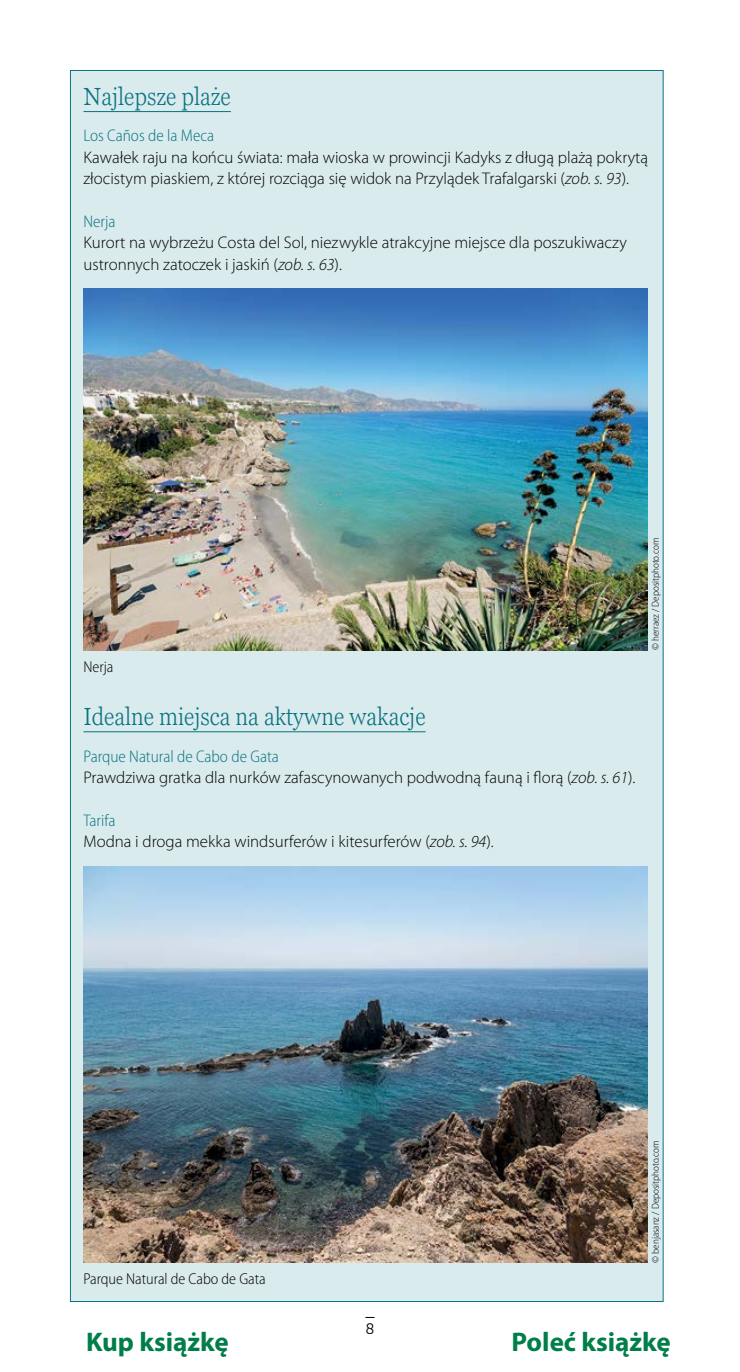
<style>
.page{position:relative;width:740px;height:1372px;background:#fff}
.page>*{position:absolute;margin:0;border:0;box-sizing:border-box;transform-origin:0 0}
.t1{font:700 27px "Myriad Pro";color:#007e49}
.t2{font:300 condensed 24.75px "Georgia Pro";color:#097381}
.t3{font:300 16.88px/21.4px "Myriad Pro";color:#000}
.t4{font:300 semi-condensed 16.88px "Myriad Pro";color:#097381}
.t5{font:300 semi-condensed 15.75px "Myriad Pro";color:#000}
.t6{font:15.08px "Museo Sans 300";color:#000}
.t7{font:300 semi-condensed 10.12px "Myriad Pro";color:#000}
.s1{font-style:italic}
.s2{font-stretch:semi-condensed;color:#097381}
</style>
<div class="page">
<div style="left:70px;top:70px;width:593px;height:1231px;background:#daebed"></div>
<hr style="left:83px;top:111px;width:148px;height:1px;background:#097381">
<hr style="left:83px;top:731px;width:343px;height:1px;background:#097381">
<img style="left:83px;top:866px;width:565px;height:396px">
<img style="left:83px;top:289px;width:565px;height:361px">
<h2 class="t2" style="left:83px;top:80px;width:149px">Najlepsze plaże</h2>
<p class="t4" style="left:83px;top:126px;width:132px">Los Caños de la Meca</p>
<p class="t3" style="left:83px;top:146px;width:566px">Kawałek raju na końcu świata: mała wioska w prowincji Kadyks z długą plażą pokrytą złocistym piaskiem, z której rozciąga się widok na Przylądek Trafalgarski (<span class="s1">zob. s. 93</span>).</p>
<p class="t4" style="left:83px;top:212px;width:34px">Nerja</p>
<p class="t3" style="left:83px;top:232px;width:545px">Kurort na wybrzeżu Costa del Sol, niezwykle atrakcyjne miejsce dla poszukiwaczy ustronnych zatoczek i jaskiń (<span class="s1">zob. s. 63</span>).</p>
<p class="t5" style="left:83px;top:657px;width:31px">Nerja</p>
<h2 class="t2" style="left:83px;top:700px;width:344px">Idealne miejsca na aktywne wakacje</h2>
<p class="t3" style="left:83px;top:745px;width:553px"><span class="s2">Parque Natural de Cabo de Gata<br></span>Prawdziwa gratka dla nurków zafascynowanych podwodną fauną i florą (<span class="s1">zob. s. 61</span>).</p>
<p class="t3" style="left:83px;top:809px;width:412px"><span class="s2">Tarifa<br></span>Modna i droga mekka windsurferów i kitesurferów (<span class="s1">zob. s. 94</span>).</p>
<p class="t7" style="left:650px;top:650px;width:114px;rotate:-90deg">© herraez / Depositphoto.com</p>
<p class="t5" style="left:83px;top:1270px;width:184px">Parque Natural de Cabo de Gata</p>
<p class="t7" style="left:650px;top:1262px;width:124px;rotate:-90deg">© benjasanz / Depositphoto.com</p>
<p class="t6" style="left:365px;top:1320px;width:11px">8</p>
<h1 class="t1" style="left:86px;top:1324px;width:144px">Kup książkę</h1>
<h1 class="t1" style="left:512px;top:1324px;width:161px">Poleć książkę</h1>
</div>
